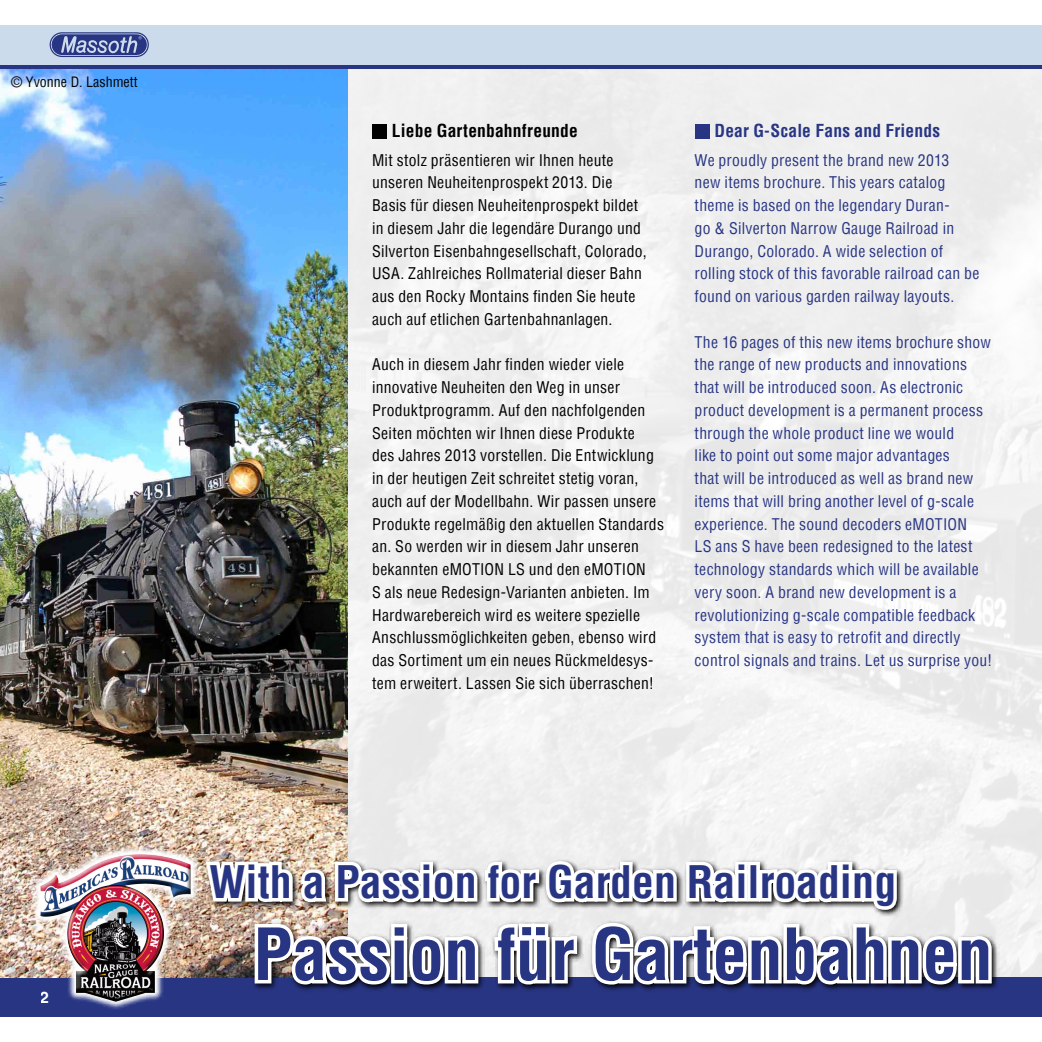
<style>
.page{position:relative;width:1042px;height:1042px;background:#fff}
.page>*{position:absolute;margin:0;border:0;box-sizing:border-box;transform-origin:0 0}
.t1{font:700 condensed 70px "Helvetica";color:#283583}
.t2{font:700 condensed 43.75px "Helvetica";color:#283583}
.t3{font:700 condensed 17.5px "Helvetica";letter-spacing:.01em;color:#283583}
.t4{font:700 condensed 17.5px "Helvetica";letter-spacing:.01em;color:#000}
.t5{font:condensed 15.75px/22.8px "Helvetica";letter-spacing:.015em;color:#000}
.t6{font:condensed 15.75px/22.8px "Helvetica";letter-spacing:.015em;color:#283583}
.t7{font:700 15.75px "Helvetica";color:#fff}
.t8{font:condensed 14px "Helvetica";color:#000}
</style>
<div class="page">
<img style="left:347px;top:69px;width:695px;height:908px">
<div style="left:0;top:64px;width:1042px;height:5px;background:#283583"></div>
<div style="left:0;top:977px;width:1042px;height:40px;background:#283583"></div>
<div style="left:0;top:25px;width:1042px;height:39px;background:#ccdbeb"></div>
<svg style="left:50px;top:32px;width:99px;height:25px"></svg>
<img style="left:0;top:69px;width:347px;height:908px">
<img style="left:31px;top:845px;width:169px;height:164px">
<div style="left:39px;top:852px;width:153px;height:143px;background:#fff;opacity:.75"></div>
<div style="left:39px;top:863px;width:153px;height:140px;background:#000;opacity:.75"></div>
<div style="left:372px;top:124px;width:15px;height:15px;background:#000"></div>
<div style="left:694px;top:124px;width:15px;height:15px;background:#283583"></div>
<svg style="left:202px;top:838px;width:793px;height:152px"></svg>
<p class="t8" style="left:11px;top:73px;width:128px">© Yvonne D. Lashmett</p>
<p class="t7" style="left:41px;top:988px;width:10px">2</p>
<p class="t4" style="left:392px;top:119px;width:187px">Liebe Gartenbahnfreunde</p>
<p class="t3" style="left:714px;top:119px;width:227px">Dear G-Scale Fans and Friends</p>
<p class="t5" style="left:372px;top:148px;width:276px">Mit stolz präsentieren wir Ihnen heute unseren Neuheitenprospekt 2013. Die Basis für diesen Neuheitenprospekt bildet in diesem Jahr die legendäre Durango und Silverton Eisenbahngesellschaft, Colorado, USA. Zahlreiches Rollmaterial dieser Bahn aus den Rocky Montains finden Sie heute auch auf etlichen Gartenbahnanlagen.</p>
<p class="t5" style="left:372px;top:353px;width:293px">Auch in diesem Jahr finden wieder viele innovative Neuheiten den Weg in unser Produktprogramm. Auf den nachfolgenden Seiten möchten wir Ihnen diese Produkte<br>des Jahres 2013 vorstellen. Die Entwicklung in der heutigen Zeit schreitet stetig voran, auch auf der Modellbahn. Wir passen unsere Produkte regelmäßig den aktuellen Standards an. So werden wir in diesem Jahr unseren bekannten eMOTION LS und den eMOTION<br>S als neue Redesign-Varianten anbieten. Im Hardwarebereich wird es weitere spezielle Anschlussmöglichkeiten geben, ebenso wird das Sortiment um ein neues Rückmeldesys&shy;tem erweitert. Lassen Sie sich überraschen!</p>
<p class="t6" style="left:694px;top:148px;width:286px">We proudly present the brand new 2013<br>new items brochure. This years catalog theme is based on the legendary Duran-<br>go &amp; Silverton Narrow Gauge Railroad in Durango, Colorado. A wide selection of rolling stock of this favorable railroad can be found on various garden railway layouts.</p>
<p class="t6" style="left:694px;top:330px;width:299px">The 16 pages of this new items brochure show the range of new products and innovations that will be introduced soon. As electronic product development is a permanent process through the whole product line we would<br>like to point out some major advantages<br>that will be introduced as well as brand new items that will bring another level of g-scale experience. The sound decoders eMOTION<br>LS ans S have been redesigned to the latest technology standards which will be available very soon. A brand new development is a revolutionizing g-scale compatible feedback system that is easy to retrofit and directly control signals and trains. Let us surprise you!</p>
<h2 class="t2" style="left:209px;top:853px;width:688px">With a Passion for Garden Railroading</h2>
<h1 class="t1" style="left:253px;top:908px;width:740px">Passion für Gartenbahnen</h1>
</div>
